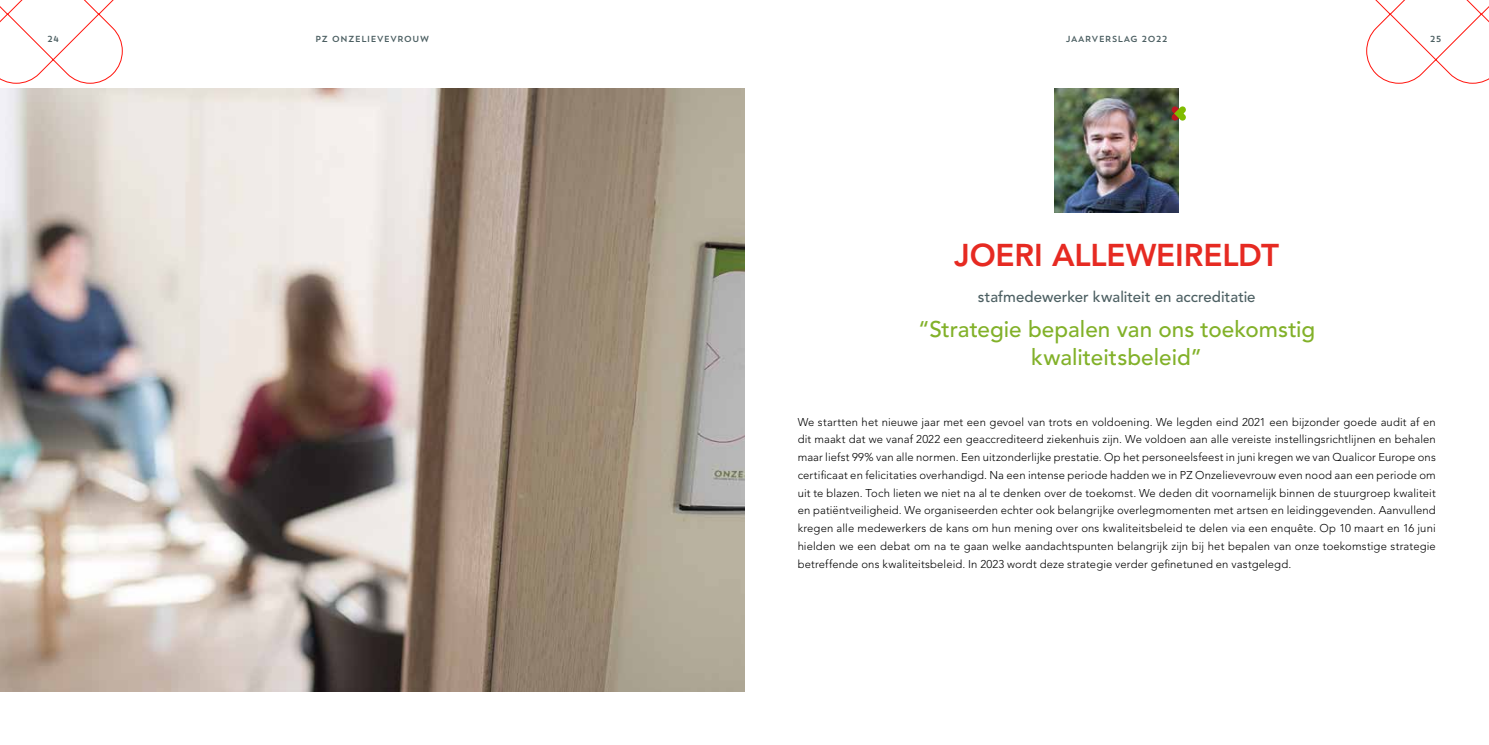
<style>
.page{position:relative;width:1489px;height:745px;background:#fff}
.page>*{position:absolute;margin:0;border:0;box-sizing:border-box;transform-origin:0 0}
.t1{font:800 31.25px "Avenir LT Std";letter-spacing:-.005em;color:#e62a22}
.t2{font:500 22.5px/28.4px "Avenir LT Std";color:#82b129;text-align:center}
.t3{font:500 15px "Avenir LT Std";letter-spacing:.005em;color:#4c5f62}
.t4{font:300 11.25px/17.8px "Avenir LT Std";letter-spacing:.01em;color:#000;text-align:justify}
.t5{font:8.75px "Trend Sans One";color:#4c5f62}
</style>
<div class="page">
<svg style="left:0;top:0;width:122px;height:83px"></svg>
<svg style="left:1366px;top:0;width:122px;height:83px"></svg>
<img style="left:0;top:89px;width:744px;height:602px">
<img style="left:1054px;top:89px;width:124px;height:124px">
<svg style="left:1171px;top:106px;width:14px;height:14px"></svg>
<p class="t5" style="left:47px;top:33px;width:14px">24</p>
<p class="t5" style="left:315px;top:33px;width:116px">PZ ONZELIEVEVROUW</p>
<p class="t5" style="left:1065px;top:33px;width:103px">JAARVERSLAG 2022</p>
<p class="t5" style="left:1429px;top:33px;width:13px">25</p>
<h1 class="t1" style="left:954px;top:236px;width:326px">JOERI ALLEWEIRELDT</h1>
<h3 class="t3" style="left:977px;top:287px;width:279px">stafmedewerker kwaliteit en accreditatie</h3>
<h2 class="t2" style="left:918px;top:315px;width:399px">“Strategie bepalen van ons toekomstig kwaliteitsbeleid”</h2>
<p class="t4" style="left:797px;top:412px;width:639px">We startten het nieuwe jaar met een gevoel van trots en voldoening. We legden eind 2021 een bijzonder goede audit af en dit maakt dat we vanaf 2022 een geaccrediteerd ziekenhuis zijn. We voldoen aan alle vereiste instellingsrichtlijnen en behalen maar liefst 99% van alle normen. Een uitzonderlijke prestatie. Op het personeelsfeest in juni kregen we van Qualicor Europe ons certificaat en felicitaties overhandigd. Na een intense periode hadden we in PZ Onzelievevrouw even nood aan een periode om uit te blazen. Toch lieten we niet na al te denken over de toekomst. We deden dit voornamelijk binnen de stuurgroep kwaliteit en patiëntveiligheid. We organiseerden echter ook belangrijke overlegmomenten met artsen en leidinggevenden. Aanvullend kregen alle medewerkers de kans om hun mening over ons kwaliteitsbeleid te delen via een enquête. Op 10 maart en 16 juni hielden we een debat om na te gaan welke aandachtspunten belangrijk zijn bij het bepalen van onze toekomstige strategie betreffende ons kwaliteitsbeleid. In 2023 wordt deze strategie verder gefinetuned en vastgelegd.</p>
</div>
